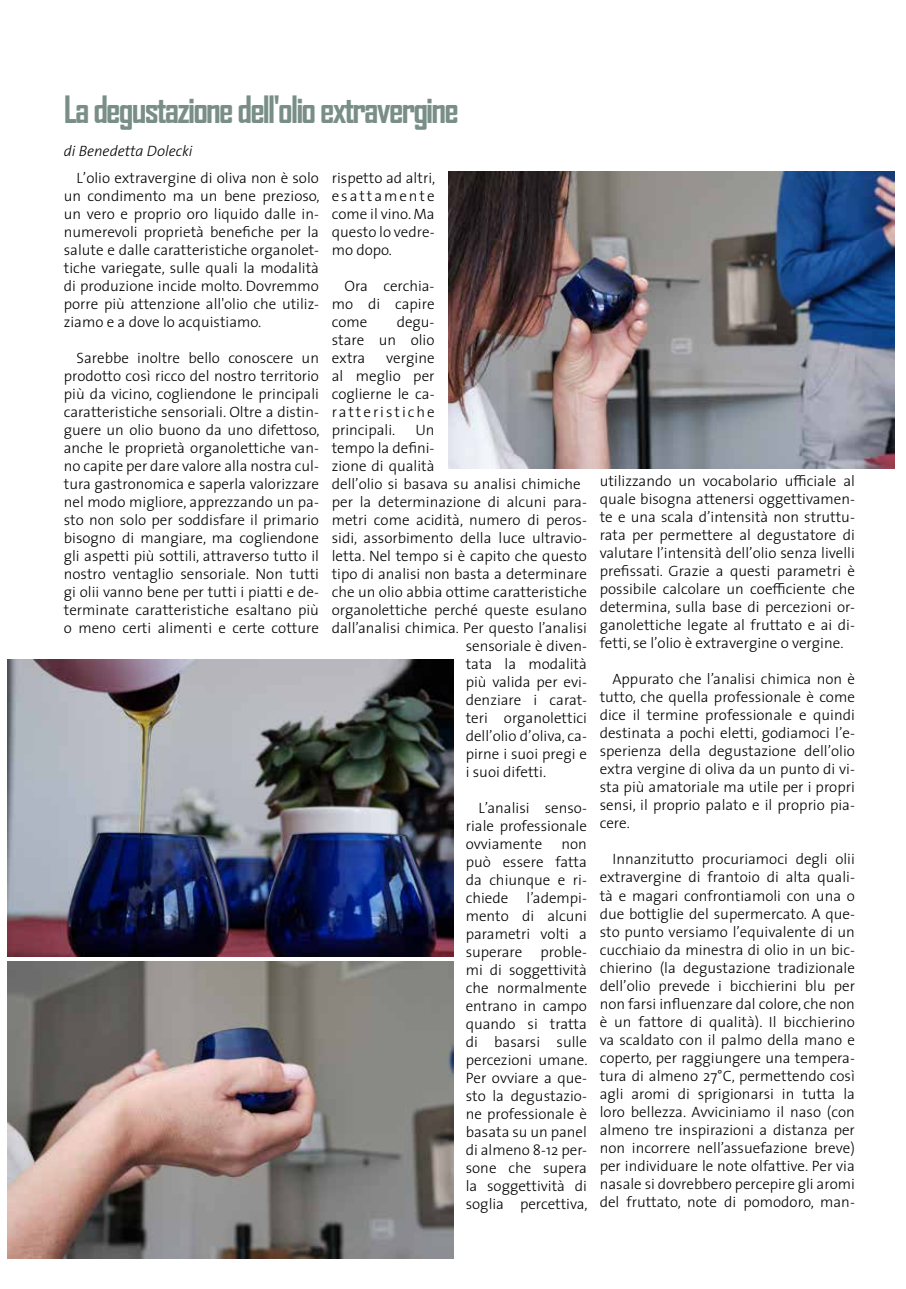
<style>
.page{position:relative;width:906px;height:1289px;background:#fff}
.page>*{position:absolute;margin:0;border:0;box-sizing:border-box;transform-origin:0 0}
.t1{font:700 36px "Agency FB";letter-spacing:-.05em;color:#788e87}
.t2{font:300 15px/18px "The Sans";color:#000;text-align:justify}
.t3{font:italic 300 15px "The Sans";color:#000}
</style>
<div class="page">
<img style="left:8px;top:659px;width:445px;height:297px">
<img style="left:8px;top:961px;width:445px;height:297px">
<img style="left:449px;top:171px;width:445px;height:297px">
<h1 class="t1" style="left:64px;top:87px;width:396px">La degustazione dell'olio extravergine</h1>
<p class="t3" style="left:64px;top:139px;width:130px">di Benedetta Dolecki</p>
<p class="t2" style="left:64px;top:168px;width:257px;text-indent:13px">L’olio extravergine di oliva non è solo un condimento ma un bene prezioso, un vero e proprio oro liquido dalle in&shy;numerevoli proprietà benefiche per la salute e dalle caratteristiche organolet&shy;tiche variegate, sulle quali la modalità di produzione incide molto. Dovremmo porre più attenzione all'olio che utiliz&shy;ziamo e a dove lo acquistiamo.</p>
<p class="t2" style="left:64px;top:348px;width:257px;text-indent:13px">Sarebbe inoltre bello conoscere un prodotto così ricco del nostro territorio più da vicino, cogliendone le principali caratteristiche sensoriali. Oltre a distin&shy;guere un olio buono da uno difettoso, anche le proprietà organolettiche van&shy;no capite per dare valore alla nostra cul&shy;tura gastronomica e saperla valorizzare nel modo migliore, apprezzando un pa&shy;sto non solo per soddisfare il primario bisogno di mangiare, ma cogliendone gli aspetti più sottili, attraverso tutto il nostro ventaglio sensoriale. Non tutti gi olii vanno bene per tutti i piatti e de&shy;terminate caratteristiche esaltano più o meno certi alimenti e certe cotture</p>
<p class="t2" style="left:332px;top:168px;width:105px">rispetto ad altri, esattamente come il vino. Ma questo lo vedre&shy;mo dopo.</p>
<p class="t2" style="left:332px;top:276px;width:104px;text-indent:13px">Ora cerchia&shy;mo di capire come</p>
<p class="t2" style="left:332px;top:312px;width:104px;text-indent:65px">degu&shy;stare un olio extra</p>
<p class="t2" style="left:332px;top:348px;width:104px;text-indent:54px">vergine al meglio per coglierne le ca&shy;ratteristiche principali.</p>
<p class="t2" style="left:415px;top:420px;width:21px">Un</p>
<p class="t2" style="left:332px;top:438px;width:104px">tempo la defini-</p>
<p class="t2" style="left:332px;top:456px;width:104px">zione di qualità</p>
<p class="t2" style="left:332px;top:474px;width:250px">dell’olio si basava su analisi chimiche</p>
<p class="t2" style="left:332px;top:492px;width:257px">per la determinazione di alcuni para-</p>
<p class="t2" style="left:332px;top:510px;width:257px">metri come acidità, numero di peros-</p>
<p class="t2" style="left:332px;top:528px;width:257px">sidi, assorbimento della luce ultravio-</p>
<p class="t2" style="left:332px;top:546px;width:257px">letta. Nel tempo si è capito che questo</p>
<p class="t2" style="left:332px;top:564px;width:257px">tipo di analisi non basta a determinare</p>
<p class="t2" style="left:332px;top:582px;width:257px">che un olio abbia ottime caratteristiche</p>
<p class="t2" style="left:332px;top:600px;width:257px">organolettiche perché queste esulano</p>
<p class="t2" style="left:332px;top:618px;width:257px">dall’analisi chimica. Per questo l’analisi</p>
<p class="t2" style="left:466px;top:636px;width:123px">sensoriale è diven-</p>
<p class="t2" style="left:466px;top:654px;width:123px">tata la modalità</p>
<p class="t2" style="left:466px;top:672px;width:123px">più valida per evi-</p>
<p class="t2" style="left:466px;top:690px;width:123px">denziare i carat-</p>
<p class="t2" style="left:466px;top:708px;width:123px">teri organolettici</p>
<p class="t2" style="left:466px;top:726px;width:123px">dell’olio d’oliva, ca-</p>
<p class="t2" style="left:466px;top:744px;width:123px">pirne i suoi pregi e</p>
<p class="t2" style="left:466px;top:762px;width:82px">i suoi difetti.</p>
<p class="t2" style="left:466px;top:798px;width:123px;text-indent:13px">L’analisi senso&shy;riale professionale ovviamente</p>
<p class="t2" style="left:466px;top:834px;width:123px;text-indent:96px">non può essere fatta da chiunque e ri&shy;chiede l’adempi&shy;mento di alcuni parametri volti a superare proble&shy;mi di soggettività che normalmente entrano in campo quando si tratta di basarsi sulle percezioni umane.<br>Per ovviare a que&shy;sto la degustazio&shy;ne professionale è basata su un panel di almeno 8-12 per&shy;sone che supera la soggettività di soglia percettiva,</p>
<p class="t2" style="left:600px;top:471px;width:257px">utilizzando un vocabolario ufficiale al quale bisogna attenersi oggettivamen&shy;te e una scala d’intensità non struttu&shy;rata per permettere al degustatore di valutare l’intensità dell’olio senza livelli prefissati. Grazie a questi parametri è possibile calcolare un coefficiente che determina, sulla base di percezioni or&shy;ganolettiche legate al fruttato e ai di&shy;fetti, se l’olio è extravergine o vergine.</p>
<p class="t2" style="left:600px;top:669px;width:257px;text-indent:13px">Appurato che l’analisi chimica non è tutto, che quella professionale è come dice il termine professionale e quindi destinata a pochi eletti, godiamoci l’e&shy;sperienza della degustazione dell’olio extra vergine di oliva da un punto di vi&shy;sta più amatoriale ma utile per i propri sensi, il proprio palato e il proprio pia&shy;cere.</p>
<p class="t2" style="left:600px;top:849px;width:257px;text-indent:13px">Innanzitutto procuriamoci degli olii extravergine di frantoio di alta quali&shy;tà e magari confrontiamoli con una o due bottiglie del supermercato. A que&shy;sto punto versiamo l’equivalente di un cucchiaio da minestra di olio in un bic&shy;chierino (la degustazione tradizionale dell’olio prevede i bicchierini blu per non farsi influenzare dal colore, che non è un fattore di qualità). Il bicchierino va scaldato con il palmo della mano e coperto, per raggiungere una tempera&shy;tura di almeno 27°C, permettendo così agli aromi di sprigionarsi in tutta la loro bellezza. Avviciniamo il naso (con almeno tre inspirazioni a distanza per non incorrere nell’assuefazione breve) per individuare le note olfattive. Per via nasale si dovrebbero percepire gli aromi del fruttato, note di pomodoro, man-</p>
</div>
